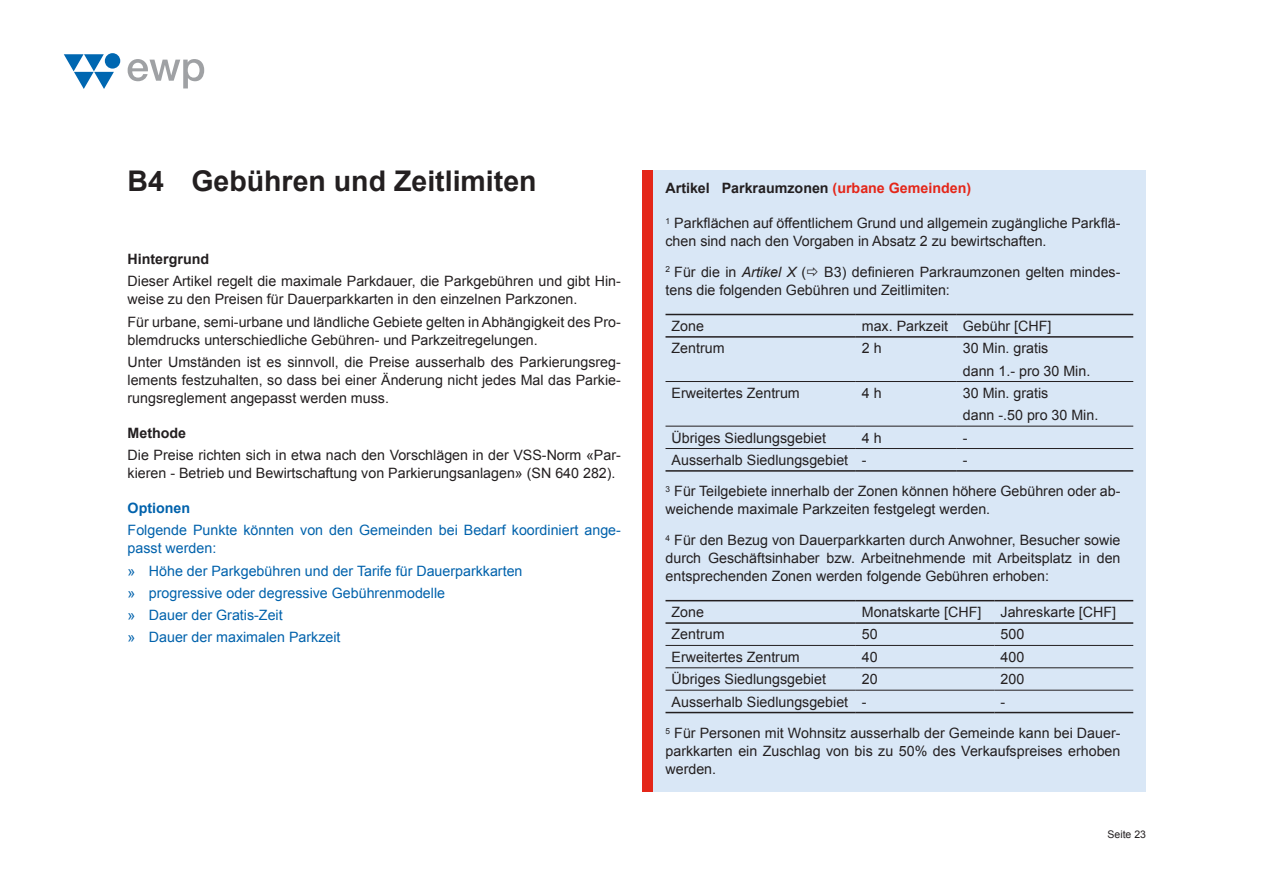
<style>
.page{position:relative;width:1263px;height:893px;background:#fff}
.page>*{position:absolute;margin:0;border:0;box-sizing:border-box;transform-origin:0 0}
.t1{font:700 28.5px "Arial";color:#231f20}
.t2{font:14.25px/18px "Arial";color:#231f20}
.t3{font:14.25px/22.2px "Arial";color:#0062ac}
.t4{font:700 14.25px "Arial";color:#231f20}
.t5{font:700 14.25px "Arial";color:#0062ac}
.t6{font:10.5px "Arial";color:#231f20}
.s1{color:#e42619}
.s2{font-style:italic}
</style>
<div class="page">
<svg style="left:128px;top:59px;width:76px;height:29px"></svg>
<div style="left:105px;top:53px;width:15px;height:16px;background:#0067b1;border-radius:50%"></div>
<svg style="left:64px;top:54px;width:50px;height:35px"></svg>
<div style="left:653px;top:170px;width:493px;height:622px;background:#d9e7f6"></div>
<hr style="left:665px;top:381px;width:191px;height:1px;background:#231f20">
<hr style="left:856px;top:381px;width:101px;height:1px;background:#231f20">
<hr style="left:957px;top:381px;width:176px;height:1px;background:#231f20">
<hr style="left:665px;top:426px;width:191px;height:1px;background:#231f20">
<hr style="left:856px;top:426px;width:101px;height:1px;background:#231f20">
<hr style="left:957px;top:426px;width:176px;height:1px;background:#231f20">
<hr style="left:665px;top:448px;width:191px;height:1px;background:#231f20">
<hr style="left:856px;top:448px;width:101px;height:1px;background:#231f20">
<hr style="left:957px;top:448px;width:176px;height:1px;background:#231f20">
<hr style="left:665px;top:470px;width:191px;height:2px;background:#231f20">
<hr style="left:856px;top:470px;width:101px;height:2px;background:#231f20">
<hr style="left:957px;top:470px;width:176px;height:2px;background:#231f20">
<hr style="left:665px;top:314px;width:191px;height:1px;background:#231f20">
<hr style="left:856px;top:314px;width:101px;height:1px;background:#231f20">
<hr style="left:957px;top:314px;width:176px;height:1px;background:#231f20">
<hr style="left:665px;top:336px;width:191px;height:2px;background:#231f20">
<hr style="left:856px;top:336px;width:101px;height:2px;background:#231f20">
<hr style="left:957px;top:336px;width:176px;height:2px;background:#231f20">
<hr style="left:665px;top:600px;width:191px;height:1px;background:#231f20">
<hr style="left:856px;top:600px;width:138px;height:1px;background:#231f20">
<hr style="left:994px;top:600px;width:139px;height:1px;background:#231f20">
<hr style="left:665px;top:622px;width:191px;height:2px;background:#231f20">
<hr style="left:856px;top:622px;width:138px;height:2px;background:#231f20">
<hr style="left:994px;top:622px;width:139px;height:2px;background:#231f20">
<hr style="left:665px;top:712px;width:191px;height:1px;background:#231f20">
<hr style="left:856px;top:712px;width:138px;height:1px;background:#231f20">
<hr style="left:994px;top:712px;width:139px;height:1px;background:#231f20">
<hr style="left:665px;top:645px;width:191px;height:1px;background:#231f20">
<hr style="left:856px;top:645px;width:138px;height:1px;background:#231f20">
<hr style="left:994px;top:645px;width:139px;height:1px;background:#231f20">
<hr style="left:665px;top:667px;width:191px;height:1px;background:#231f20">
<hr style="left:856px;top:667px;width:138px;height:1px;background:#231f20">
<hr style="left:994px;top:667px;width:139px;height:1px;background:#231f20">
<hr style="left:665px;top:690px;width:191px;height:1px;background:#231f20">
<hr style="left:856px;top:690px;width:138px;height:1px;background:#231f20">
<hr style="left:994px;top:690px;width:139px;height:1px;background:#231f20">
<div style="left:642px;top:170px;width:11px;height:622px;background:#e42619"></div>
<h1 class="t1" style="left:128px;top:162px;width:411px">B4 Gebühren und Zeitlimiten</h1>
<p class="t4" style="left:128px;top:250px;width:83px">Hintergrund</p>
<p class="t2" style="left:128px;top:272px;width:495px">Dieser Artikel regelt die maximale Parkdauer, die Parkgebühren und gibt Hin&shy;weise zu den Preisen für Dauerparkkarten in den einzelnen Parkzonen.</p>
<p class="t2" style="left:128px;top:313px;width:495px">Für urbane, semi-urbane und ländliche Gebiete gelten in Abhängigkeit des Pro&shy;blemdrucks unterschiedliche Gebühren- und Parkzeitregelungen.</p>
<p class="t2" style="left:128px;top:353px;width:495px;text-align:justify">Unter Umständen ist es sinnvoll, die Preise ausserhalb des Parkierungsreg&shy;lements festzuhalten, so dass bei einer Änderung nicht jedes Mal das Parkie&shy;rungsreglement angepasst werden muss.</p>
<p class="t4" style="left:128px;top:423px;width:60px">Methode</p>
<p class="t2" style="left:128px;top:446px;width:495px">Die Preise richten sich in etwa nach den Vorschlägen in der VSS-Norm «Par&shy;kieren - Betrieb und Bewirtschaftung von Parkierungsanlagen» (SN 640 282).</p>
<p class="t5" style="left:128px;top:499px;width:64px">Optionen</p>
<p class="t3" style="left:128px;top:522px;width:495px;line-height:18px">Folgende Punkte könnten von den Gemeinden bei Bedarf koordiniert ange&shy;passt werden:</p>
<p class="t3" style="left:128px;top:560px;width:396px">» Höhe der Parkgebühren und der Tarife für Dauerparkkarten » progressive oder degressive Gebührenmodelle<br>» Dauer der Gratis-Zeit<br>» Dauer der maximalen Parkzeit</p>
<p class="t4" style="left:665px;top:179px;width:307px">Artikel Parkraumzonen <span class="s1">(urbane Gemeinden)</span></p>
<p class="t2" style="left:665px;top:214px;width:456px"><sup>1</sup> Parkflächen auf öffentlichem Grund und allgemein zugängliche Parkflä&shy;chen sind nach den Vorgaben in Absatz 2 zu bewirtschaften.</p>
<p class="t2" style="left:665px;top:263px;width:142px"><sup>2</sup> Für die in <span class="s2">Artikel X</span> (</p>
<p class="t2" style="left:665px;top:263px;width:456px;text-indent:159px">B3) definieren Parkraumzonen gelten mindes&shy;tens die folgenden Gebühren und Zeitlimiten:</p>
<p class="t2" style="left:671px;top:317px;width:34px">Zone</p>
<p class="t2" style="left:862px;top:317px;width:191px">max. Parkzeit Gebühr [CHF]</p>
<p class="t2" style="left:671px;top:339px;width:55px">Zentrum</p>
<p class="t2" style="left:862px;top:339px;width:21px">2 h</p>
<p class="t2" style="left:963px;top:337px;width:129px;line-height:22.2px">30 Min. gratis<br>dann 1.- pro 30 Min.</p>
<p class="t2" style="left:671px;top:384px;width:130px">Erweitertes Zentrum</p>
<p class="t2" style="left:862px;top:384px;width:21px">4 h</p>
<p class="t2" style="left:963px;top:382px;width:137px;line-height:22.2px">30 Min. gratis<br>dann -.50 pro 30 Min.</p>
<p class="t2" style="left:671px;top:429px;width:156px">Übriges Siedlungsgebiet</p>
<p class="t2" style="left:862px;top:429px;width:21px">4 h</p>
<p class="t2" style="left:963px;top:429px;width:6px">-</p>
<p class="t2" style="left:671px;top:451px;width:197px">Ausserhalb Siedlungsgebiet -</p>
<p class="t2" style="left:963px;top:451px;width:6px">-</p>
<p class="t2" style="left:665px;top:483px;width:456px"><sup>3</sup> Für Teilgebiete innerhalb der Zonen können höhere Gebühren oder ab&shy;weichende maximale Parkzeiten festgelegt werden.</p>
<p class="t2" style="left:665px;top:531px;width:456px;text-align:justify"><sup>4</sup> Für den Bezug von Dauerparkkarten durch Anwohner, Besucher sowie durch Geschäftsinhaber bzw. Arbeitnehmende mit Arbeitsplatz in den entsprechenden Zonen werden folgende Gebühren erhoben:</p>
<p class="t2" style="left:671px;top:603px;width:34px">Zone</p>
<p class="t2" style="left:862px;top:603px;width:121px">Monatskarte [CHF]</p>
<p class="t2" style="left:1000px;top:603px;width:117px">Jahreskarte [CHF]</p>
<p class="t2" style="left:671px;top:626px;width:55px">Zentrum</p>
<p class="t2" style="left:862px;top:626px;width:17px">50</p>
<p class="t2" style="left:1000px;top:626px;width:25px">500</p>
<p class="t2" style="left:671px;top:648px;width:130px">Erweitertes Zentrum</p>
<p class="t2" style="left:862px;top:648px;width:17px">40</p>
<p class="t2" style="left:1000px;top:648px;width:25px">400</p>
<p class="t2" style="left:671px;top:670px;width:156px">Übriges Siedlungsgebiet</p>
<p class="t2" style="left:862px;top:670px;width:17px">20</p>
<p class="t2" style="left:1000px;top:670px;width:25px">200</p>
<p class="t2" style="left:671px;top:693px;width:197px">Ausserhalb Siedlungsgebiet -</p>
<p class="t2" style="left:1000px;top:693px;width:6px">-</p>
<p class="t2" style="left:665px;top:724px;width:456px;text-align:justify"><sup>5</sup> Für Personen mit Wohnsitz ausserhalb der Gemeinde kann bei Dauer&shy;parkkarten ein Zuschlag von bis zu 50% des Verkaufspreises erhoben werden.</p>
<p class="t6" style="left:1107px;top:827px;width:40px">Seite 23</p>
</div>
